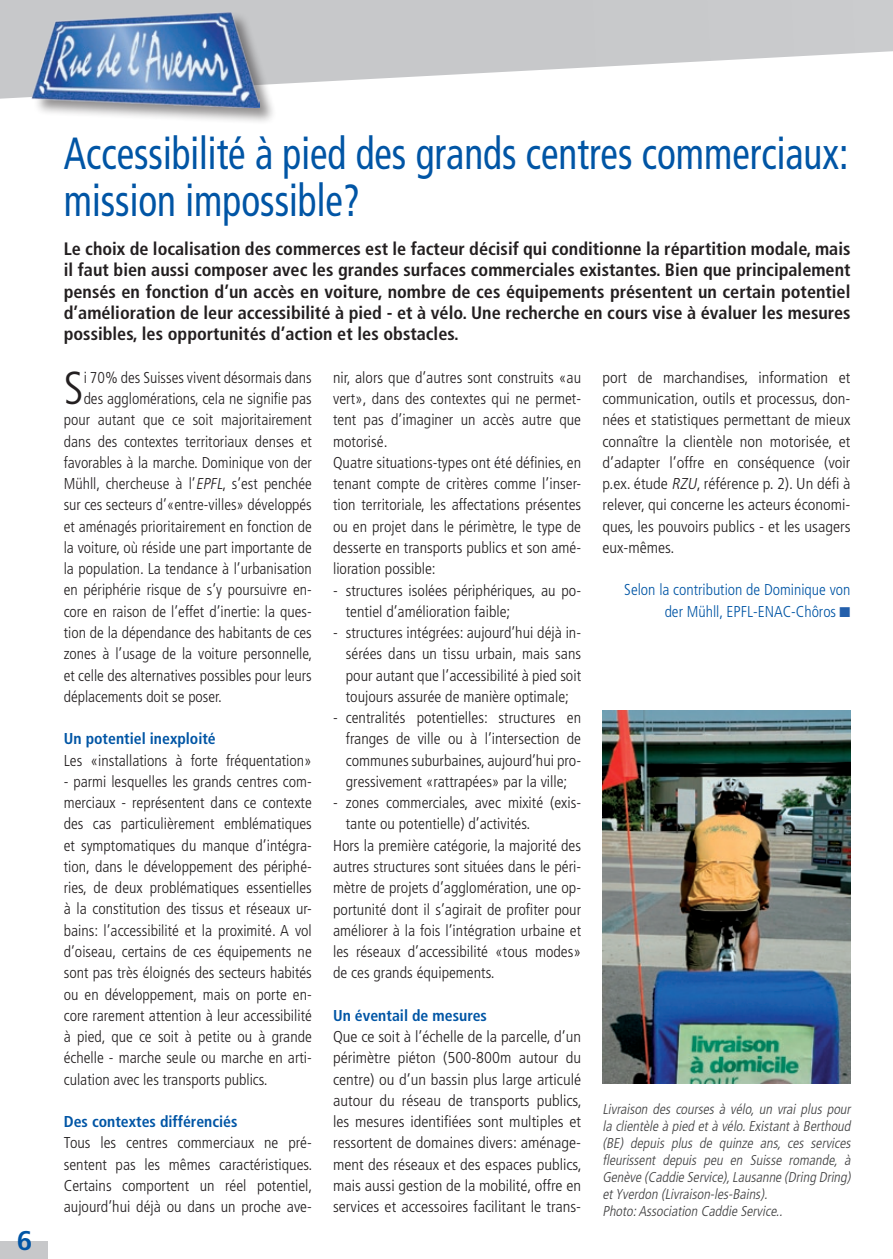
<style>
.page{position:relative;width:893px;height:1259px;background:#fff}
.page>*{position:absolute;margin:0;border:0;box-sizing:border-box;transform-origin:0 0}
.t1{font:300 condensed 46.2px "Frutiger";color:#231f20}
.t2{font:condensed 45px/46.5px "Frutiger";color:#0155a5;scale:.87 1}
.t3{font:700 condensed 27px "Frutiger";color:#0155a5;scale:1.11 1}
.t4{font:700 condensed 18px/21.3px "Frutiger";color:#231f20;text-align:justify}
.t5{font:300 condensed 15.75px/21.3px "Frutiger";color:#231f20;text-align:justify}
.t6{font:300 condensed 15.75px/21.3px "Frutiger";color:#231f20;text-align:justify;scale:1.05 1}
.t7{font:700 condensed 15.75px "Frutiger";color:#0155a5}
.t8{font:300 condensed 15.75px/21.3px "Frutiger";color:#0155a5;text-align:right}
.t9{font:italic 300 condensed 14.25px/17.1px "Frutiger";color:#3e3e3f}
.s1{font-style:italic}
.s2{color:#235fab}
</style>
<div class="page">
<div style="left:0;top:1242px;width:48px;height:17px;background:#c7c8ca"></div>
<svg style="left:0;top:0;width:893px;height:99px"></svg>
<div style="left:31px;top:11px;width:253px;height:121px;background:#231f20;opacity:.5"></div>
<img style="left:32px;top:12px;width:228px;height:95px">
<img style="left:602px;top:710px;width:248px;height:373px">
<h3 class="t3" style="left:17px;top:1225px;width:16px">6</h3>
<h2 class="t2" style="left:64px;top:131px;width:903px">Accessibilité à pied des grands centres commerciaux: mission impossible?</h2>
<p class="t4" style="left:64px;top:238px;width:788px">Le choix de localisation des commerces est le facteur décisif qui conditionne la répartition modale, mais il faut bien aussi composer avec les grandes surfaces commerciales existantes. Bien que principalement pensés en fonction d’un accès en voiture, nombre de ces équipements présentent un certain potentiel d’amélioration de leur accessibilité à pied - et à vélo. Une recherche en cours vise à évaluer les mesures possibles, les opportunités d’action et les obstacles.</p>
<h1 class="t1" style="left:64px;top:362px;width:21px">S</h1>
<p class="t5" style="left:84px;top:367px;width:230px">i 70% des Suisses vivent désormais dans</p>
<p class="t5" style="left:84px;top:388px;width:230px">des agglomérations, cela ne signifie pas</p>
<p class="t5" style="left:64px;top:409px;width:250px">pour autant que ce soit majoritairement</p>
<p class="t5" style="left:64px;top:431px;width:250px">dans des contextes territoriaux denses et</p>
<p class="t5" style="left:64px;top:452px;width:250px">favorables à la marche. Dominique von der</p>
<p class="t5" style="left:64px;top:473px;width:250px">Mühll, chercheuse à l’<span class="s1">EPFL</span>, s’est penchée</p>
<p class="t5" style="left:64px;top:494px;width:250px">sur ces secteurs d’«entre-villes» développés</p>
<p class="t5" style="left:64px;top:516px;width:250px">et aménagés prioritairement en fonction de</p>
<p class="t5" style="left:64px;top:537px;width:250px">la voiture, où réside une part importante de</p>
<p class="t5" style="left:64px;top:558px;width:250px">la population. La tendance à l’urbanisation</p>
<p class="t5" style="left:64px;top:579px;width:250px">en périphérie risque de s’y poursuivre en-</p>
<p class="t5" style="left:64px;top:601px;width:249px">core en raison de l’effet d’inertie: la ques-</p>
<p class="t5" style="left:64px;top:622px;width:250px">tion de la dépendance des habitants de ces</p>
<p class="t5" style="left:64px;top:643px;width:250px">zones à l’usage de la voiture personnelle,</p>
<p class="t5" style="left:64px;top:664px;width:250px">et celle des alternatives possibles pour leurs</p>
<p class="t5" style="left:64px;top:686px;width:160px">déplacements doit se poser.</p>
<p class="t7" style="left:64px;top:729px;width:154px">Un potentiel inexploité</p>
<p class="t5" style="left:64px;top:749px;width:250px">Les «installations à forte fréquentation»</p>
<p class="t5" style="left:64px;top:771px;width:250px">- parmi lesquelles les grands centres com&shy;merciaux - représentent dans ce contexte des cas particulièrement emblématiques et symptomatiques du manque d’intégra&shy;tion, dans le développement des périphé&shy;ries, de deux problématiques essentielles à la constitution des tissus et réseaux ur&shy;bains: l’accessibilité et la proximité. A vol d’oiseau, certains de ces équipements ne sont pas très éloignés des secteurs habités ou en développement, mais on porte en&shy;core rarement attention à leur accessibilité à pied, que ce soit à petite ou à grande échelle - marche seule ou marche en arti&shy;culation avec les transports publics.</p>
<p class="t7" style="left:64px;top:1112px;width:175px">Des contextes différenciés</p>
<p class="t5" style="left:64px;top:1132px;width:250px">Tous les centres commerciaux ne pré&shy;sentent pas les mêmes caractéristiques.<br>Certains comportent un réel potentiel, aujourd’hui déjà ou dans un proche ave-</p>
<p class="t5" style="left:333px;top:367px;width:250px;text-align:left">nir, alors que d’autres sont construits «au vert», dans des contextes qui ne permet&shy;tent pas d’imaginer un accès autre que motorisé.<br>Quatre situations-types ont été définies, en tenant compte de critères comme l’inser&shy;tion territoriale, les affectations présentes ou en projet dans le périmètre, le type de desserte en transports publics et son amé&shy;lioration possible:</p>
<p class="t5" style="left:346px;top:579px;width:237px;text-indent:-13px">- structures isolées périphériques, au po&shy;tentiel d’amélioration faible;</p>
<p class="t5" style="left:346px;top:622px;width:237px;text-indent:-13px">- structures intégrées: aujourd’hui déjà in&shy;sérées dans un tissu urbain, mais sans pour autant que l’accessibilité à pied soit toujours assurée de manière optimale;</p>
<p class="t5" style="left:346px;top:707px;width:237px;text-indent:-13px">- centralités potentielles: structures en franges de ville ou à l’intersection de communes suburbaines, aujourd’hui pro&shy;gressivement «rattrapées» par la ville;</p>
<p class="t5" style="left:333px;top:792px;width:250px">- zones commerciales, avec mixité (exis-</p>
<p class="t5" style="left:346px;top:813px;width:186px">tante ou potentielle) d’activités.</p>
<p class="t5" style="left:333px;top:835px;width:249px">Hors la première catégorie, la majorité des</p>
<p class="t5" style="left:333px;top:856px;width:250px">autres structures sont situées dans le péri-</p>
<p class="t5" style="left:333px;top:877px;width:249px">mètre de projets d’agglomération, une op-</p>
<p class="t5" style="left:333px;top:898px;width:250px">portunité dont il s’agirait de profiter pour</p>
<p class="t5" style="left:333px;top:920px;width:250px">améliorer à la fois l’intégration urbaine et</p>
<p class="t5" style="left:333px;top:941px;width:250px">les réseaux d’accessibilité «tous modes»</p>
<p class="t5" style="left:333px;top:962px;width:163px">de ces grands équipements.</p>
<p class="t7" style="left:333px;top:1006px;width:155px">Un éventail de mesures</p>
<p class="t6" style="left:333px;top:1026px;width:238px">Que ce soit à l’échelle de la parcelle, d’un périmètre piéton (500-800m autour du centre) ou d’un bassin plus large articulé autour du réseau de transports publics, les mesures identifiées sont multiples et ressortent de domaines divers: aménage&shy;ment des réseaux et des espaces publics, mais aussi gestion de la mobilité, offre en services et accessoires facilitant le trans-</p>
<p class="t6" style="left:602px;top:367px;width:238px">port de marchandises, information et communication, outils et processus, don&shy;nées et statistiques permettant de mieux connaître la clientèle non motorisée, et d’adapter l’offre en conséquence (voir p.ex. étude <span class="s1">RZU</span>, référence p. 2). Un défi à relever, qui concerne les acteurs économi&shy;ques, les pouvoirs publics - et les usagers eux-mêmes.</p>
<p class="t8" style="left:624px;top:579px;width:228px">Selon la contribution de Dominique von der Mühll, EPFL-ENAC-Chôros <span class="s2">■</span></p>
<p class="t9" style="left:602px;top:1100px;width:253px">Livraison des courses à vélo, un vrai plus pour la clientèle à pied età vélo.Existantà Berthoud (BE) depuis plus de quinze ans, ces services fleurissent depuis peu en Suisse romande, à Genève (Caddie Service),Lausanne (Dring Dring) etYverdon (Livraison-les-Bains).<br>Photo:Association Caddie Service..</p>
</div>
